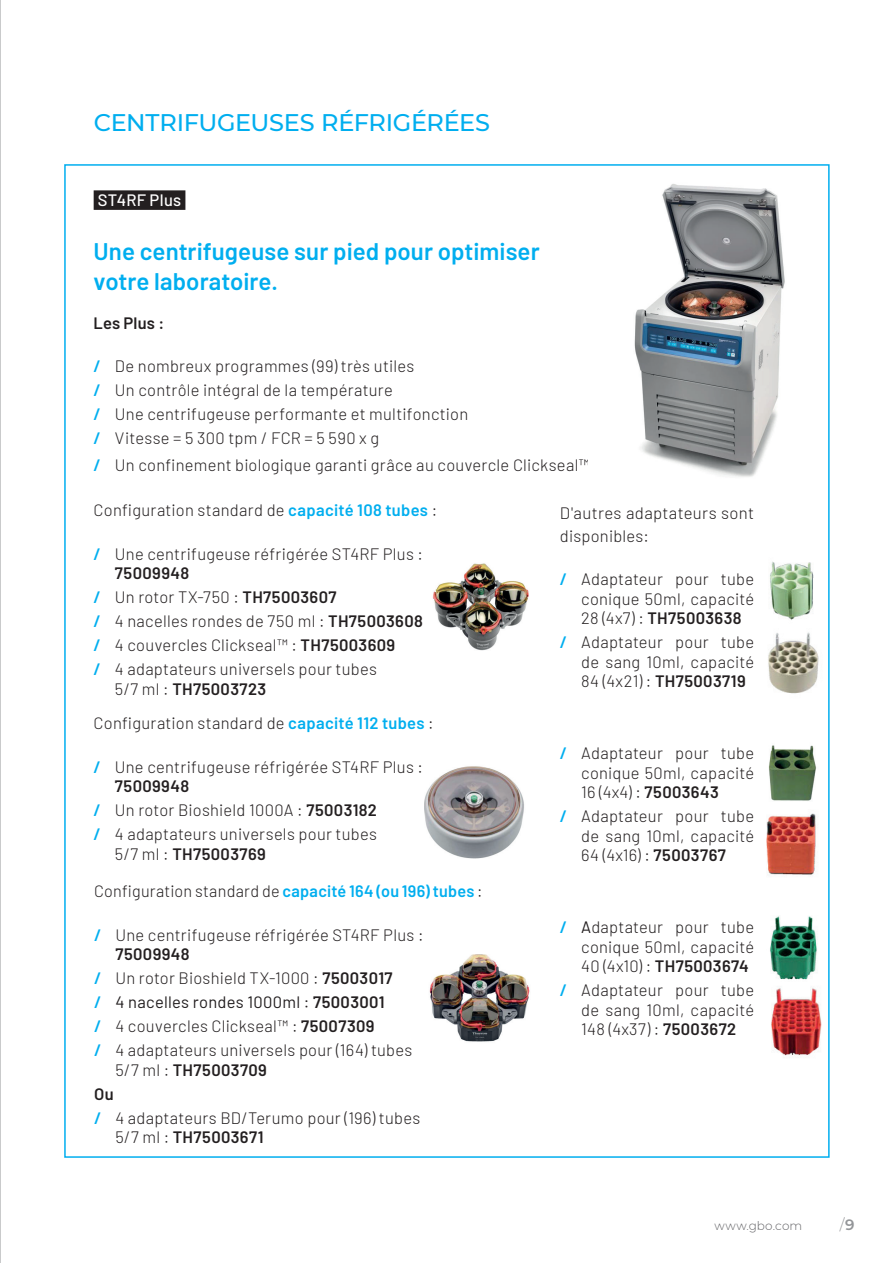
<style>
.page{position:relative;width:893px;height:1263px;background:#fff}
.page>*{position:absolute;margin:0;border:0;box-sizing:border-box;transform-origin:0 0}
.t1{font:600 24px/30px "Barlow";color:#00aeef}
.t2{font:500 24px "Montserrat";letter-spacing:-.015em;color:#00aeef}
.t3{font:300 16.5px/19.5px "Barlow";letter-spacing:.015em;color:#231f20}
.t4{font:600 16.5px "Barlow";letter-spacing:.025em;color:#231f20}
.t5{font:500 16.5px "Barlow";letter-spacing:.02em;color:#fff}
.t6{font:300 15px "Montserrat";color:#939598}
.t7{font:300 12px "Montserrat";letter-spacing:.015em;color:#636366}
.s1{font-weight:600;color:#00aeef}
.s2{font-weight:600}
.s3{font-weight:300}
.s4{font-weight:400}
</style>
<div class="page">
<img style="left:433px;top:563px;width:96px;height:88px">
<img style="left:425px;top:766px;width:99px;height:92px">
<img style="left:429px;top:954px;width:101px;height:88px">
<div style="left:94px;top:190px;width:91px;height:20px;background:#231f20"></div>
<img style="left:770px;top:561px;width:44px;height:59px">
<img style="left:766px;top:813px;width:50px;height:62px">
<img style="left:770px;top:916px;width:47px;height:64px">
<img style="left:768px;top:632px;width:51px;height:62px">
<img style="left:771px;top:987px;width:51px;height:71px">
<img style="left:634px;top:184px;width:151px;height:293px">
<img style="left:769px;top:745px;width:47px;height:56px">
<hr style="left:0;top:0;width:1px;height:1263px;background:#939598">
<h1 class="t2" style="left:94px;top:105px;width:398px">CENTRIFUGEUSES RÉFRIGÉRÉES</h1>
<p class="t5" style="left:98px;top:188px;width:85px">ST4RF Plus</p>
<h1 class="t1" style="left:94px;top:234px;width:448px">Une centrifugeuse sur pied pour optimiser votre laboratoire.</h1>
<p class="t4" style="left:94px;top:311px;width:72px">Les Plus :</p>
<p class="t3" style="left:94px;top:353px;width:376px;line-height:24px"><span class="s1">/</span> De nombreux programmes (99) très utiles<br><span class="s1">/</span> Un contrôle intégral de la température<br><span class="s1">/</span> Une centrifugeuse performante et multifonction <span class="s1">/</span> Vitesse = 5 300 tpm / FCR = 5 590 x g</p>
<p class="t3" style="left:94px;top:454px;width:498px"><span class="s1">/</span> Un confinement biologique garanti grâce au couvercle Clickseal™</p>
<p class="t3" style="left:560px;top:501px;width:196px;line-height:22.5px">D'autres adaptateurs sont disponibles:</p>
<p class="t3" style="left:581px;top:568px;width:174px;text-align:justify;text-indent:-21px"><span class="s1">/</span> Adaptateur pour tube conique 50ml, capacité 28 (4x7) : <span class="s2">TH75003638</span></p>
<p class="t3" style="left:581px;top:631px;width:174px;text-align:justify;text-indent:-21px"><span class="s1">/</span> Adaptateur pour tube de sang 10ml, capacité 84 (4x21) : <span class="s2">TH75003719</span></p>
<p class="t3" style="left:94px;top:499px;width:345px">Configuration standard de <span class="s1">capacité 108 tubes</span> :</p>
<p class="t3" style="left:115px;top:543px;width:310px;text-indent:-21px"><span class="s1">/</span> Une centrifugeuse réfrigérée ST4RF Plus :<br><span class="s2">75009948</span></p>
<p class="t3" style="left:94px;top:584px;width:331px;line-height:24px"><span class="s1">/</span> Un rotor TX-750 : <span class="s2">TH75003607<br></span><span class="s1">/</span> 4 nacelles rondes de 750 ml : <span class="s2">TH75003608 </span><span class="s1">/</span> 4 couvercles Clickseal™ : <span class="s2">TH75003609<br></span><span class="s1">/</span> 4 adaptateurs universels pour tubes</p>
<p class="t3" style="left:94px;top:670px;width:342px;line-height:34.5px;text-indent:21px">5/7 ml : <span class="s2">TH75003723<br></span>Configuration standard de <span class="s1">capacité 112 tubes</span> :</p>
<p class="t3" style="left:115px;top:756px;width:310px;text-indent:-21px"><span class="s1">/</span> Une centrifugeuse réfrigérée ST4RF Plus :<br><span class="s2">75009948</span></p>
<p class="t3" style="left:94px;top:797px;width:285px;line-height:24px"><span class="s1">/</span> Un rotor Bioshield 1000A : <span class="s2">75003182 </span><span class="s1">/</span> 4 adaptateurs universels pour tubes</p>
<p class="t4" style="left:115px;top:842px;width:153px"><span class="s3">5/7 ml :</span> TH75003769</p>
<p class="t3" style="left:94px;top:880px;width:390px">Configuration standard de <span class="s1">capacité 164 (ou 196) tubes</span> :</p>
<p class="t3" style="left:115px;top:924px;width:310px;text-indent:-21px"><span class="s1">/</span> Une centrifugeuse réfrigérée ST4RF Plus :<br><span class="s2">75009948</span></p>
<p class="t3" style="left:94px;top:965px;width:320px;line-height:24px"><span class="s1">/</span> Un rotor Bioshield TX-1000 : <span class="s2">75003017<br></span><span class="s1">/</span> <span class="s4">4 nacelles rondes 1000ml :</span> <span class="s2">75003001<br></span><span class="s1">/</span> 4 couvercles Clickseal™ : <span class="s2">75007309<br></span><span class="s1">/</span> 4 adaptateurs universels pour (164) tubes</p>
<p class="t4" style="left:115px;top:1057px;width:153px"><span class="s3">5/7 ml :</span> TH75003709</p>
<p class="t3" style="left:94px;top:1080px;width:328px;line-height:24px"><span class="s2">Ou<br></span><span class="s1">/</span> 4 adaptateurs BD/Terumo pour (196) tubes</p>
<p class="t4" style="left:115px;top:1125px;width:150px"><span class="s3">5/7 ml :</span> TH75003671</p>
<p class="t3" style="left:581px;top:742px;width:174px;text-align:justify;text-indent:-21px"><span class="s1">/</span> Adaptateur pour tube conique 50ml, capacité 16 (4x4) : <span class="s2">75003643</span></p>
<p class="t3" style="left:581px;top:805px;width:174px;text-align:justify;text-indent:-21px"><span class="s1">/</span> Adaptateur pour tube de sang 10ml, capacité 64 (4x16) : <span class="s2">75003767</span></p>
<p class="t3" style="left:581px;top:916px;width:174px;text-align:justify;text-indent:-21px"><span class="s1">/</span> <span class="s4">A</span>daptateur pour tube conique 50ml, capacité 40 (4x10) : <span class="s2">TH75003674</span></p>
<p class="t3" style="left:581px;top:979px;width:174px;text-align:justify;text-indent:-21px"><span class="s1">/</span> Adaptateur pour tube de sang 10ml, capacité 148 (4x37) : <span class="s2">75003672</span></p>
<p class="t7" style="left:714px;top:1218px;width:89px">www.gbo.com</p>
<p class="t6" style="left:840px;top:1214px;width:17px">/ <span class="s2">9</span></p>
</div>
